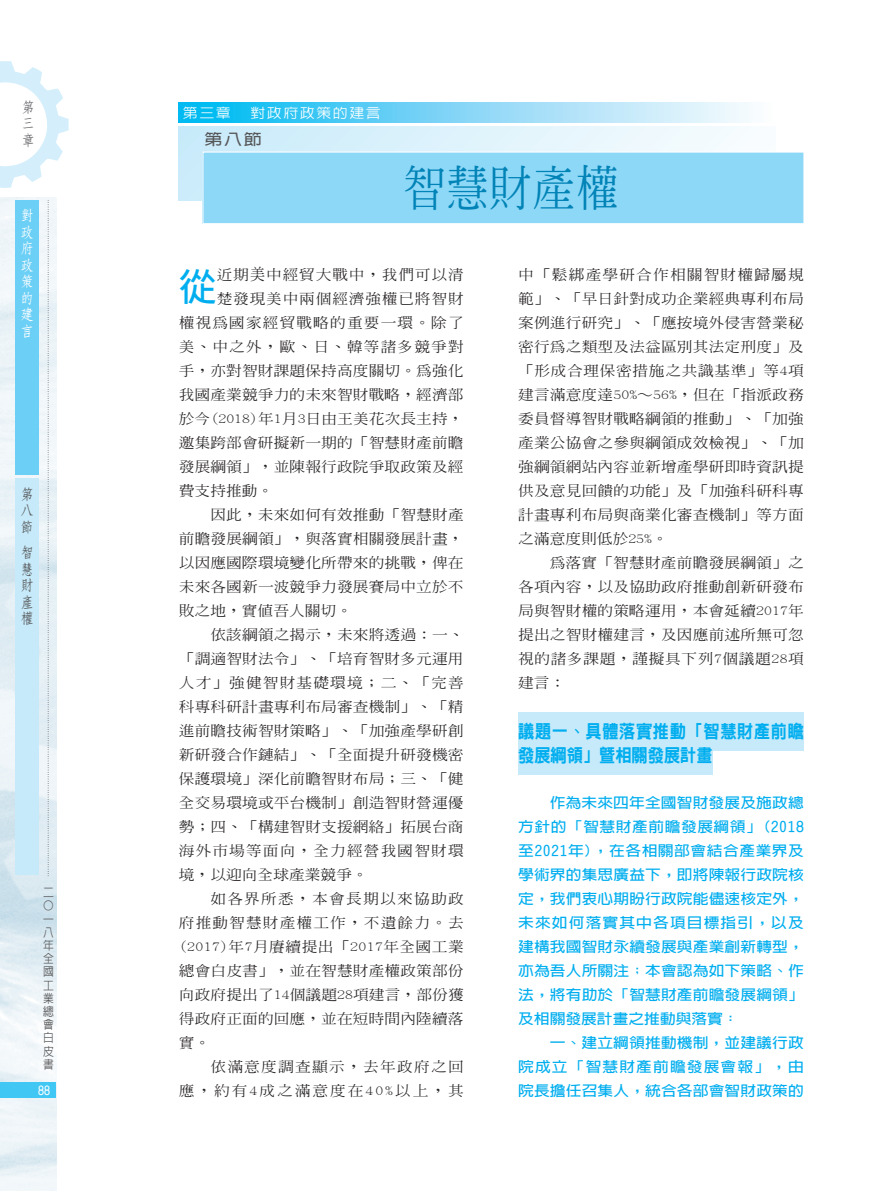
<style>
.page{position:relative;width:893px;height:1191px;background:#fff}
.page>*{position:absolute;margin:0;border:0;box-sizing:border-box;transform-origin:0 0}
.t1{font:500 48px "AR Ming B5";color:#0083b6;scale:.9 1}
.t2{font:700 37.8px "AR Hei B5";color:#00aeef}
.t3{font:800 18px/24px "AR Hei B5";letter-spacing:.04em;color:#00aeef;scale:.9 1}
.t4{font:700 15.3px "AR Hei B5";color:#57585a;scale:1.18 1}
.t5{font:700 15px/16.5px "AR Fang Song B5";color:#fff;text-align:justify;scale:.9 1}
.t6{font:700 15px/16.5px "AR Fang Song B5";color:#57585a;text-align:justify;scale:.9 1}
.t7{font:700 15px/16.5px "AR Fang Song B5";color:#6c6d70;text-align:justify;scale:.9 1}
.t8{font:500 14.1px/24px "AR Ming B5";letter-spacing:.005em;color:#231f20;text-align:justify;scale:1.11 1}
.t9{font:700 14.1px/24px "AR Hei B5";letter-spacing:.01em;color:#00aeef;text-align:justify;scale:1.11 1}
.t10{font:500 14.1px "AR Ming B5";letter-spacing:.07em;color:#231f20;scale:1.11 1}
.t11{font:500 14.1px "AR Ming B5";letter-spacing:.05em;color:#231f20;scale:1.11 1}
.t12{font:500 14.1px "AR Ming B5";letter-spacing:.08em;color:#231f20;scale:1.11 1}
.t13{font:500 14.1px "AR Ming B5";letter-spacing:.025em;color:#231f20;scale:1.11 1}
.t14{font:500 14.1px "AR Ming B5";letter-spacing:.125em;color:#231f20;scale:1.11 1}
.t15{font:500 13.5px "AR Hei B5";letter-spacing:.1em;color:#fff;scale:1.11 1}
.t16{font:500 12px/13.2px "AR Hei B5";color:#57585a;text-align:justify;scale:.9 1}
.t17{font:700 12px "AR Hei B5";color:#fff}
.s1{font-size:15.75px}
</style>
<div class="page">
<div style="left:179px;top:102px;width:597px;height:21px;background:linear-gradient(to right,#00b7f1,#fffcfe)"></div>
<div style="left:179px;top:126px;width:597px;height:75px;background:linear-gradient(to right,#c8eafa,#f9fdfe)"></div>
<div style="left:202px;top:151px;width:602px;height:73px;background:#8dd7f7"></div>
<svg style="left:0;top:61px;width:69px;height:127px"></svg>
<img style="left:0;top:198px;width:57px;height:993px">
<svg style="left:48px;top:200px;width:1px;height:676px"></svg>
<div style="left:0;top:1082px;width:56px;height:16px;background:#40c7f4"></div>
<div style="left:15px;top:199px;width:24px;height:275px;background:#6bcff6"></div>
<div style="left:518px;top:712px;width:286px;height:39px;background:#c6eafa"></div>
<div style="left:518px;top:736px;width:195px;height:39px;background:#c6eafa"></div>
<div style="left:15px;top:478px;width:24px;height:396px;background:#c6eafa"></div>
<p class="t7" style="left:21px;top:99px;width:15px">第三章</p>
<p class="t5" style="left:21px;top:207px;width:16px">對政府政策的建言</p>
<p class="t6" style="left:21px;top:485px;width:15px">第八節</p>
<p class="t6" style="left:21px;top:544px;width:15px">智慧財產權</p>
<p class="t16" style="left:43px;top:886px;width:13px">二〇一八年全國工業總會白皮書</p>
<p class="t17" style="left:38px;top:1084px;width:13px">88</p>
<p class="t15" style="left:183px;top:106px;width:45px">第三章</p>
<p class="t15" style="left:250px;top:106px;width:119px">對政府政策的建言</p>
<p class="t4" style="left:204px;top:132px;width:50px">第八節</p>
<h1 class="t1" style="left:403px;top:164px;width:241px">智慧財產權</h1>
<h2 class="t2" style="left:179px;top:268px;width:39px">從</h2>
<p class="t11" style="left:217px;top:267px;width:224px">近期<span class="s1">美</span>中經貿大戰中，我們可以清</p>
<p class="t11" style="left:217px;top:291px;width:224px">楚發現美中兩個經濟強權已將智財</p>
<p class="t10" style="left:179px;top:315px;width:258px">權視為國家經貿戰略的重要一環。除了</p>
<p class="t10" style="left:179px;top:339px;width:258px">美、中之外，歐、日、韓等諸多競爭對</p>
<p class="t8" style="left:179px;top:358px;width:258px">手，亦對智財課題保持高度關切。為強化</p>
<p class="t8" style="left:179px;top:382px;width:258px">我國產業競爭力的未來智財戰略，經濟部</p>
<p class="t8" style="left:179px;top:406px;width:258px">於今(2018)年1月3日由王美花次長主持，</p>
<p class="t8" style="left:179px;top:430px;width:258px">邀集跨部會研擬新一期的「智慧財產前瞻</p>
<p class="t8" style="left:179px;top:454px;width:258px">發展綱領」，並陳報行政院爭取政策及經</p>
<p class="t8" style="left:179px;top:478px;width:87px">費支持推動。</p>
<p class="t8" style="left:210px;top:502px;width:230px">因此，未來如何有效推動「智慧財產</p>
<p class="t8" style="left:179px;top:526px;width:258px">前瞻發展綱領」，與落實相關發展計畫，</p>
<p class="t8" style="left:179px;top:550px;width:258px">以因應國際環境變化所帶來的挑戰，俾在</p>
<p class="t8" style="left:179px;top:574px;width:258px">未來各國新一波競爭力發展賽局中立於不</p>
<p class="t8" style="left:179px;top:598px;width:158px">敗之地，實值吾人關切。</p>
<p class="t8" style="left:210px;top:622px;width:230px">依該綱領之揭示，未來將透過：一、</p>
<p class="t8" style="left:179px;top:646px;width:258px">「調適智財法令」、「培育智財多元運用</p>
<p class="t10" style="left:179px;top:675px;width:258px">人才」強健智財基礎環境；二、「完善</p>
<p class="t8" style="left:179px;top:694px;width:258px">科專科研計畫專利布局審查機制」、「精</p>
<p class="t8" style="left:179px;top:718px;width:258px">進前瞻技術智財策略」、「加強產學研創</p>
<p class="t8" style="left:179px;top:742px;width:258px">新研發合作鏈結」、「全面提升研發機密</p>
<p class="t8" style="left:179px;top:766px;width:258px">保護環境」深化前瞻智財布局；三、「健</p>
<p class="t8" style="left:179px;top:790px;width:258px">全交易環境或平台機制」創造智財營運優</p>
<p class="t8" style="left:179px;top:814px;width:258px">勢；四、「構建智財支援網絡」拓展台商</p>
<p class="t10" style="left:179px;top:843px;width:258px">海外市場等面向，全力經營我國智財環</p>
<p class="t8" style="left:179px;top:862px;width:172px">境，以迎向全球產業競爭。</p>
<p class="t12" style="left:210px;top:891px;width:230px">如各界所悉，本會長期以來協助政</p>
<p class="t10" style="left:179px;top:915px;width:258px">府推動智慧財產權工作，不遺餘力。去</p>
<p class="t13" style="left:179px;top:939px;width:258px">(2017)年7月賡續提出「2017年全國工業</p>
<p class="t8" style="left:179px;top:958px;width:258px">總會白皮書」，並在智慧財產權政策部份</p>
<p class="t8" style="left:179px;top:982px;width:258px">向政府提出了14個議題28項建言，部份獲</p>
<p class="t8" style="left:179px;top:1006px;width:258px">得政府正面的回應，並在短時間內陸續落</p>
<p class="t8" style="left:179px;top:1030px;width:30px">實。</p>
<p class="t12" style="left:210px;top:1059px;width:230px">依滿意度調查顯示，去年政府之回</p>
<p class="t14" style="left:179px;top:1083px;width:258px">應，約有4成之滿意度在40%以上，其</p>
<p class="t8" style="left:518px;top:262px;width:259px">中「鬆綁產學研合作相關智財權歸屬規範」、「早日針對成功企業經典專利布局案例進行研究」、「應按境外侵害營業秘密行為之類型及法益區別其法定刑度」及「形成合理保密措施之共識基準」等4項建言滿意度達50%∼56%，但在「指派政務委員督導智財戰略綱領的推動」、「加強產業公協會之參與綱領成效檢視」、「加強綱領網站內容並新增產學研即時資訊提供及意見回饋的功能」及「加強科研科專計畫專利布局與商業化審查機制」等方面之滿意度則低於25%。</p>
<p class="t8" style="left:518px;top:550px;width:259px;text-indent:32px">為落實「智慧財產前瞻發展綱領」之各項內容，以及協助政府推動創新研發布局與智財權的策略運用，本會延續2017年提出之智財權建言，及因應前述所無可忽視的諸多課題，謹擬具下列7個議題28項建言：</p>
<p class="t3" style="left:518px;top:719px;width:319px">議題一、具體落實推動「智慧財產前瞻發展綱領」暨相關發展計畫</p>
<p class="t9" style="left:518px;top:790px;width:259px;text-indent:32px">作為未來四年全國智財發展及施政總方針的「智慧財產前瞻發展綱領」(2018至2021年)，在各相關部會結合產業界及學術界的集思廣益下，即將陳報行政院核定，我們衷心期盼行政院能儘速核定外，未來如何落實其中各項目標指引，以及建構我國智財永續發展與產業創新轉型，亦為吾人所關注；本會認為如下策略、作法，將有助於「智慧財產前瞻發展綱領」及相關發展計畫之推動與落實：</p>
<p class="t9" style="left:518px;top:1030px;width:259px;text-indent:32px">一、建立綱領推動機制，並建議行政院成立「智慧財產前瞻發展會報」，由院長擔任召集人，統合各部會智財政策的</p>
</div>
